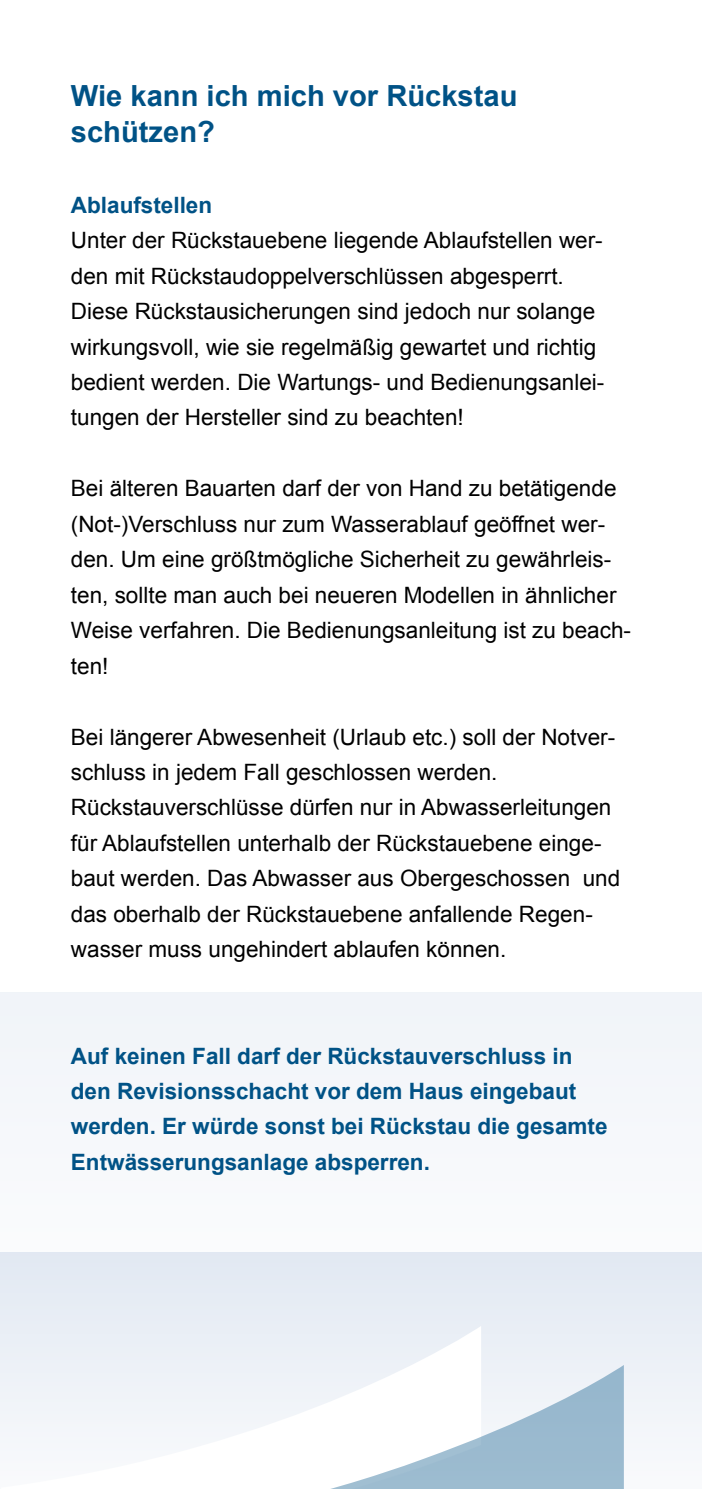
<style>
.page{position:relative;width:702px;height:1489px;background:#fff}
.page>*{position:absolute;margin:0;border:0;box-sizing:border-box;transform-origin:0 0}
.t1{font:700 29px/35.5px "Arial";color:#005286}
.t2{font:22.5px/35.5px "Arial";color:#000}
.t3{font:700 22.5px/35.5px "Arial";color:#005286}
</style>
<div class="page">
<div style="left:0;top:1249px;width:702px;height:239px;background:linear-gradient(to bottom,#e2e9f2,#f9fafc)"></div>
<svg style="left:0;top:1364px;width:624px;height:124px;fill:#f2f5f9"></svg>
<p class="t1" style="left:71px;top:79px;width:448px">Wie kann ich mich vor Rückstau schützen?</p>
<p class="t3" style="left:71px;top:188px;width:143px">Ablaufstellen</p>
<p class="t2" style="left:71px;top:223px;width:535px">Unter der Rückstauebene liegende Ablaufstellen wer&shy;den mit Rückstaudoppelverschlüssen abgesperrt.<br>Diese Rückstausicherungen sind jedoch nur solange wirkungsvoll, wie sie regelmäßig gewartet und richtig bedient werden. Die Wartungs- und Bedienungsanlei&shy;tungen der Hersteller sind zu beachten!</p>
<p class="t2" style="left:71px;top:471px;width:561px">Bei älteren Bauarten darf der von Hand zu betätigende (Not-)Verschluss nur zum Wasserablauf geöffnet wer&shy;den. Um eine größtmögliche Sicherheit zu gewährleis&shy;ten, sollte man auch bei neueren Modellen in ähnlicher Weise verfahren. Die Bedienungsanleitung ist zu beach&shy;ten!</p>
<p class="t2" style="left:71px;top:719px;width:551px">Bei längerer Abwesenheit (Urlaub etc.) soll der Notver&shy;schluss in jedem Fall geschlossen werden.<br>Rückstauverschlüsse dürfen nur in Abwasserleitungen für Ablaufstellen unterhalb der Rückstauebene einge&shy;baut werden. Das Abwasser aus Obergeschossen und das oberhalb der Rückstauebene anfallende Regen&shy;wasser muss ungehindert ablaufen können.</p>
<p class="t3" style="left:71px;top:1038px;width:538px">Auf keinen Fall darf der Rückstauverschluss in den Revisionsschacht vor dem Haus eingebaut werden. Er würde sonst bei Rückstau die gesamte Entwässerungsanlage absperren.</p>
</div>
